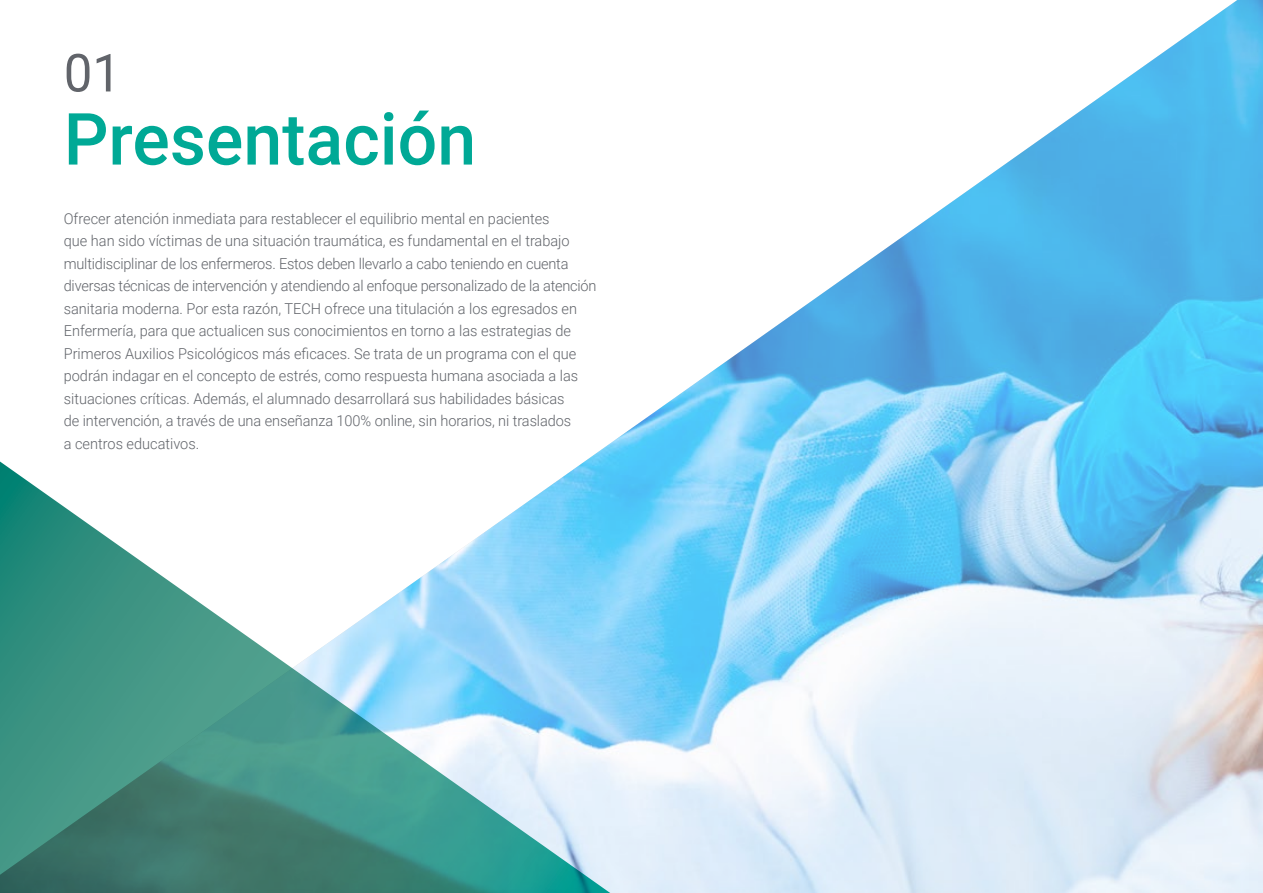
<style>
.page{position:relative;width:1263px;height:893px;background:#fff}
.page>*{position:absolute;margin:0;border:0;box-sizing:border-box;transform-origin:0 0}
.t1{font:500 72px "Roboto";color:#00a996}
.t2{font:52.5px "Roboto";color:#61646a}
.t3{font:300 15px/22.5px "Roboto";color:#61646a}
</style>
<div class="page">
<img style="left:607px;top:0;width:656px;height:893px">
<svg style="left:0;top:446px;width:640px;height:447px"></svg>
<h2 class="t2" style="left:64px;top:36px;width:59px">01</h2>
<h1 class="t1" style="left:64px;top:89px;width:414px">Presentación</h1>
<p class="t3" style="left:64px;top:207px;width:534px">Ofrecer atención inmediata para restablecer el equilibrio mental en pacientes<br>que han sido víctimas de una situación traumática, es fundamental en el trabajo multidisciplinar de los enfermeros. Estos deben llevarlo a cabo teniendo en cuenta diversas técnicas de intervención y atendiendo al enfoque personalizado de la atención sanitaria moderna. Por esta razón, TECH ofrece una titulación a los egresados en Enfermería, para que actualicen sus conocimientos en torno a las estrategias de Primeros Auxilios Psicológicos más eficaces. Se trata de un programa con el que podrán indagar en el concepto de estrés, como respuesta humana asociada a las situaciones críticas. Además, el alumnado desarrollará sus habilidades básicas<br>de intervención, a través de una enseñanza 100% online, sin horarios, ni traslados<br>a centros educativos.</p>
</div>
